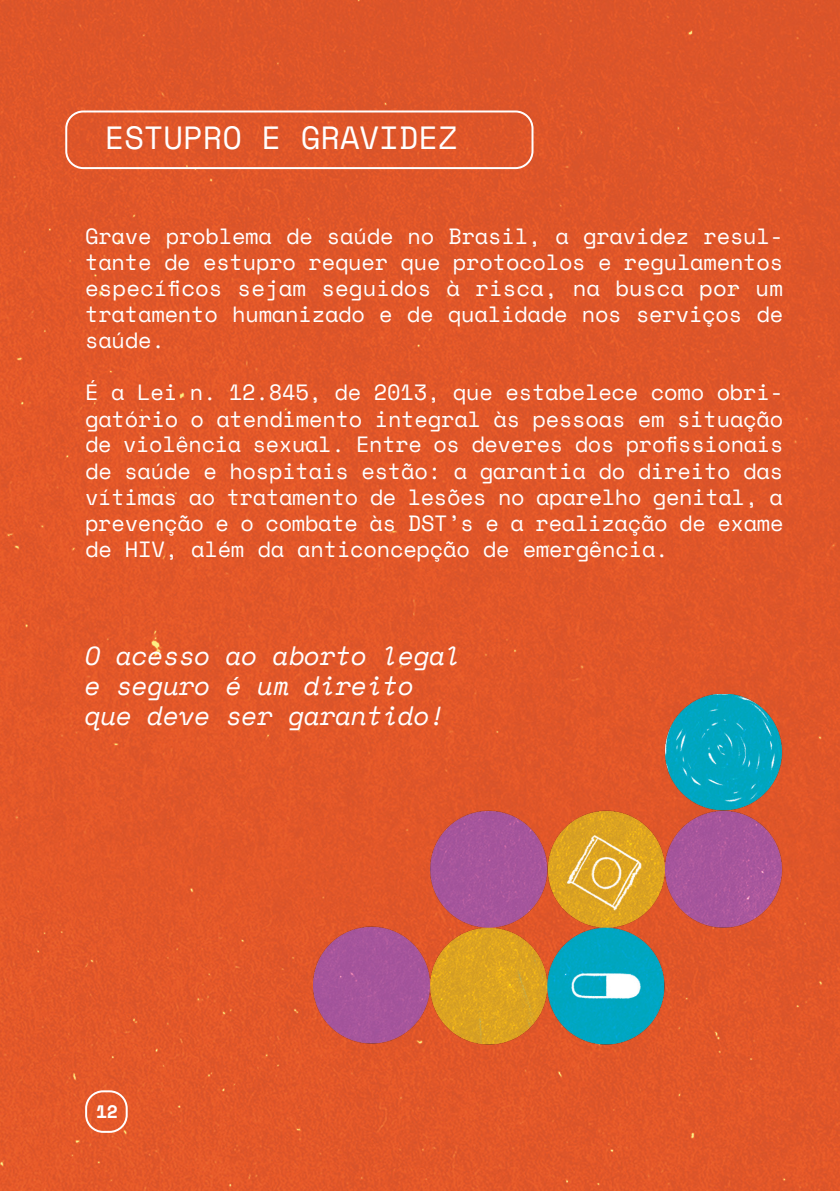
<style>
.page{position:relative;width:840px;height:1191px;background:#fff}
.page>*{position:absolute;margin:0;border:0;box-sizing:border-box;transform-origin:0 0}
.t1{font:32px "Space Mono";color:#fff}
.t2{font:italic 26px/30px "Space Mono";letter-spacing:-.01em;color:#fff}
.t3{font:22px/26px "Space Mono";letter-spacing:-.01em;color:#fff;text-align:justify}
.t4{font:700 18px "Space Mono";color:#fff}
</style>
<div class="page">
<img style="left:0;top:0;width:839px;height:1191px">
<img style="left:300px;top:694px;width:482px;height:351px">
<div style="left:65px;top:110px;width:468px;height:59px;border:2px solid #fff;border-radius:17px"></div>
<div style="left:85px;top:1090px;width:43px;height:42px;border:2px solid #fff;border-radius:17px"></div>
<h1 class="t1" style="left:105px;top:114px;width:354px">ESTUPRO E GRAVIDEZ</h1>
<p class="t3" style="left:85px;top:223px;width:699px">Grave problema de saúde no Brasil, a gravidez resul&shy;tante de estupro requer que protocolos e regulamentos específicos sejam seguidos à risca, na busca por um tratamento humanizado e de qualidade nos serviços de saúde.</p>
<p class="t3" style="left:85px;top:379px;width:699px">É a Lei n. 12.845, de 2013, que estabelece como obri&shy;gatório o atendimento integral às pessoas em situação de violência sexual. Entre os deveres dos profissionais de saúde e hospitais estão: a garantia do direito das vítimas ao tratamento de lesões no aparelho genital, a prevenção e o combate às DST’s e a realização de exame de HIV, além da anticoncepção de emergência.</p>
<p class="t2" style="left:85px;top:639px;width:377px">O acesso ao aborto legal e seguro é um direito que deve ser garantido!</p>
<p class="t4" style="left:96px;top:1097px;width:23px">12</p>
</div>
